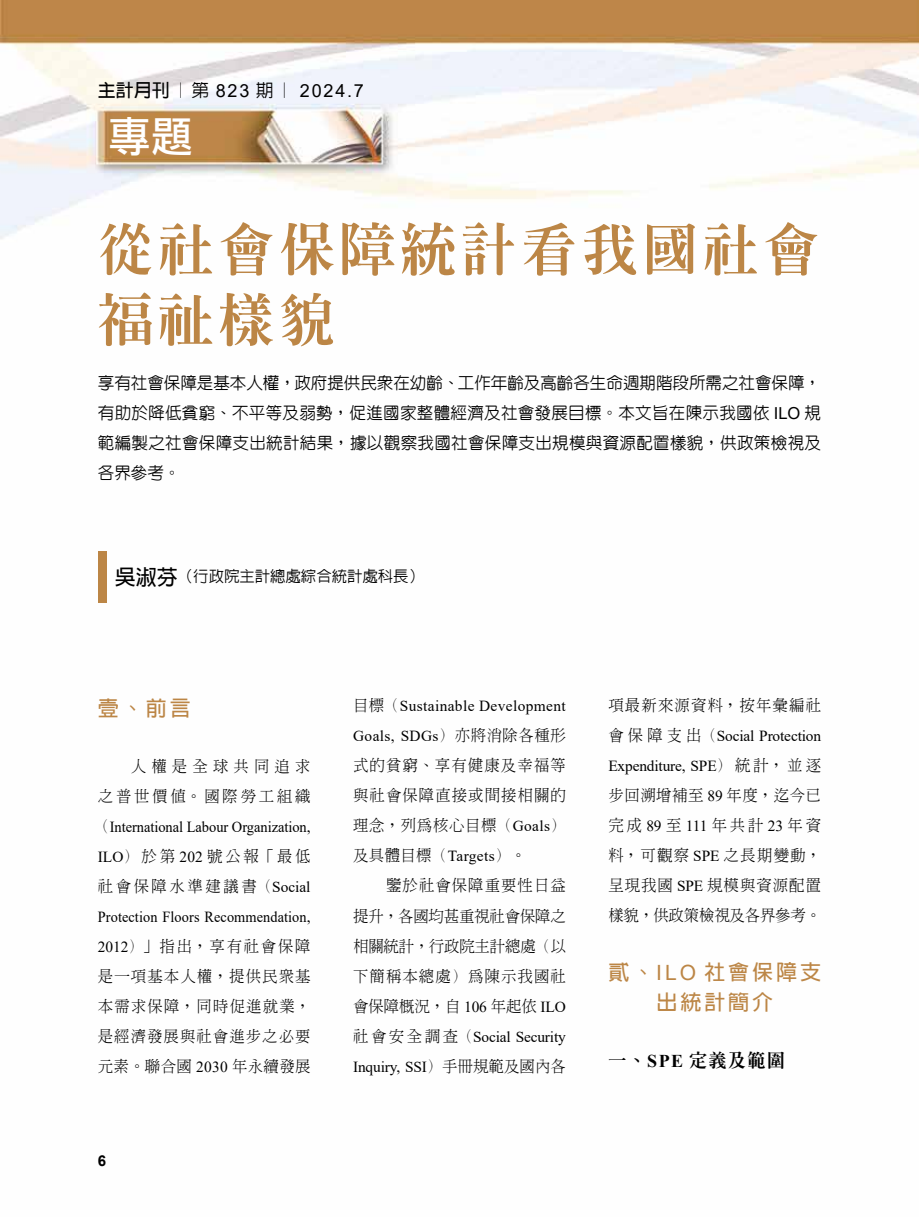
<style>
.page{position:relative;width:919px;height:1217px;background:#fff}
.page>*{position:absolute;margin:0;border:0;box-sizing:border-box;transform-origin:0 0}
.t1{font:800 55.5px/70.5px "Inn Ming";letter-spacing:.09em;color:#bc8646}
.t2{font:42px "DF Li Hei Md WIN BF";color:#fff}
.t3{font:700 21px/30px "Lin Gothic";letter-spacing:.14em;color:#bc8646;text-align:center}
.t4{font:18px "Arial";letter-spacing:.1em;color:#000}
.t5{font:800 18px "Inn Ming";letter-spacing:.08em;color:#000}
.t6{font:500 16.5px/30px "Yen Round";letter-spacing:.02em;color:#000;text-align:justify}
.t7{font:300 15.3px/30px "Inn Ming";letter-spacing:.07em;color:#000;text-align:justify}
.t8{font:15.3px/30px "Times New Roman";color:#000}
.t9{font:300 15.3px/30px "Inn Ming";letter-spacing:.07em;color:#000;text-align:justify;scale:.93 1}
.t10{font:15.3px/30px "Times New Roman";letter-spacing:.025em;color:#000}
.t11{font:15.3px "Times New Roman";color:#000;scale:.94 1}
.t12{font:300 15.3px/30px "Inn Ming";letter-spacing:.165em;color:#000}
.t13{font:15.3px "Times New Roman";color:#000;scale:.93 1}
.t14{font:300 15.3px/30px "Inn Ming";letter-spacing:.18em;color:#000;text-align:right}
.t15{font:500 15.3px "Lin Gothic";color:#000}
.t16{font:700 15px "Arial";color:#000}
.s1{font-family:"Lin Gothic";font-weight:700}
.s2{font-family:"Lin Gothic";font-weight:500}
.s3{font-family:"Arial";font-weight:400}
.s4{font-weight:700;font-size:21px}
.s5{font-family:"Inn Ming";font-weight:300}
.s6{font-family:"Times New Roman";font-weight:400}
.s7{font-family:"Times New Roman";font-weight:700}
</style>
<div class="page">
<img style="left:0;top:0;width:918px;height:603px">
<div style="left:98px;top:551px;width:8px;height:51px;background:#bc8646"></div>
<p class="t4" style="left:98px;top:78px;width:267px"><span class="s1">主計月刊</span><span class="s2">︱第</span> 823 <span class="s2">期︱</span> 2024.7</p>
<h2 class="t2" style="left:109px;top:115px;width:85px">專題</h2>
<h1 class="t1" style="left:98px;top:214px;width:722px">從社會保障統計看我國社會福祉樣貌</h1>
<p class="t6" style="left:98px;top:367px;width:724px">享有社會保障是基本人權，政府提供民眾在幼齡、工作年齡及高齡各生命週期階段所需之社會保障，有助於降低貧窮、不平等及弱勢，促進國家整體經濟及社會發展目標。本文旨在陳示我國依 <span class="s3">ILO</span> 規範編製之社會保障支出統計結果，據以觀察我國社會保障支出規模與資源配置樣貌，供政策檢視及各界參考。</p>
<p class="t15" style="left:115px;top:568px;width:310px"><span class="s4">吳淑芬</span>（行政院主計總處綜合統計處科長）</p>
<h3 class="t3" style="left:98px;top:693px;width:94px">壹、前言</h3>
<p class="t14" style="left:98px;top:750px;width:214px">人權是全球共同追求<br>之普世價值。國際勞工組織</p>
<p class="t11" style="left:94px;top:815px;width:232px"><span class="s5">（</span>International Labour Organization,</p>
<p class="t12" style="left:98px;top:840px;width:214px"><span class="s6">ILO</span>）於第 <span class="s6">202</span> 號公報「最低社會保障水準建議書（<span class="s6">Social</span></p>
<p class="t13" style="left:98px;top:905px;width:230px">Protection Floors Recommendation,</p>
<p class="t9" style="left:98px;top:930px;width:230px"><span class="s6">2012</span>）」指出，享有社會保障是一項基本人權，提供民眾基本需求保障，同時促進就業，是經濟發展與社會進步之必要元素。聯合國 <span class="s6">2030</span> 年永續發展</p>
<p class="t16" style="left:98px;top:1149px;width:10px">6</p>
<p class="t10" style="left:353px;top:690px;width:214px"><span class="s5">目標（</span>Sustainable Development<br>Goals, SDGs<span class="s5">）亦將消除各種形</span></p>
<p class="t7" style="left:353px;top:750px;width:214px">式的貧窮、享有健康及幸福等與社會保障直接或間接相關的理念，列為核心目標（<span class="s6">Goals</span>）及具體目標（<span class="s6">Targets</span>）。</p>
<p class="t7" style="left:353px;top:870px;width:214px;text-indent:33px">鑒於社會保障重要性日益提升，各國均甚重視社會保障之相關統計，行政院主計總處（以下簡稱本總處）為陳示我國社會保障概況，自 <span class="s6">106</span> 年起依 <span class="s6">ILO</span></p>
<p class="t8" style="left:353px;top:1020px;width:214px"><span class="s5">社會安全調查（</span>Social Security<br>Inquiry, SSI<span class="s5">）手冊規範及國內各</span></p>
<p class="t7" style="left:608px;top:690px;width:214px">項最新來源資料，按年彙編社</p>
<p class="t8" style="left:608px;top:720px;width:214px"><span class="s5">會保障支出（</span>Social Protection<br>Expenditure, SPE<span class="s5">）統計，並逐</span></p>
<p class="t7" style="left:608px;top:780px;width:214px">步回溯增補至 <span class="s6">89</span> 年度，迄今已完成<span class="s6">89</span>至<span class="s6">111</span>年共計<span class="s6">23</span>年資料，可觀察 <span class="s6">SPE</span> 之長期變動，呈現我國 <span class="s6">SPE</span> 規模與資源配置樣貌，供政策檢視及各界參考。</p>
<h3 class="t3" style="left:608px;top:956px;width:214px">貳、<span class="s3">ILO</span> 社會保障支出統計簡介</h3>
<p class="t5" style="left:608px;top:1051px;width:178px">一、<span class="s7">SPE</span> 定義及範圍</p>
</div>
